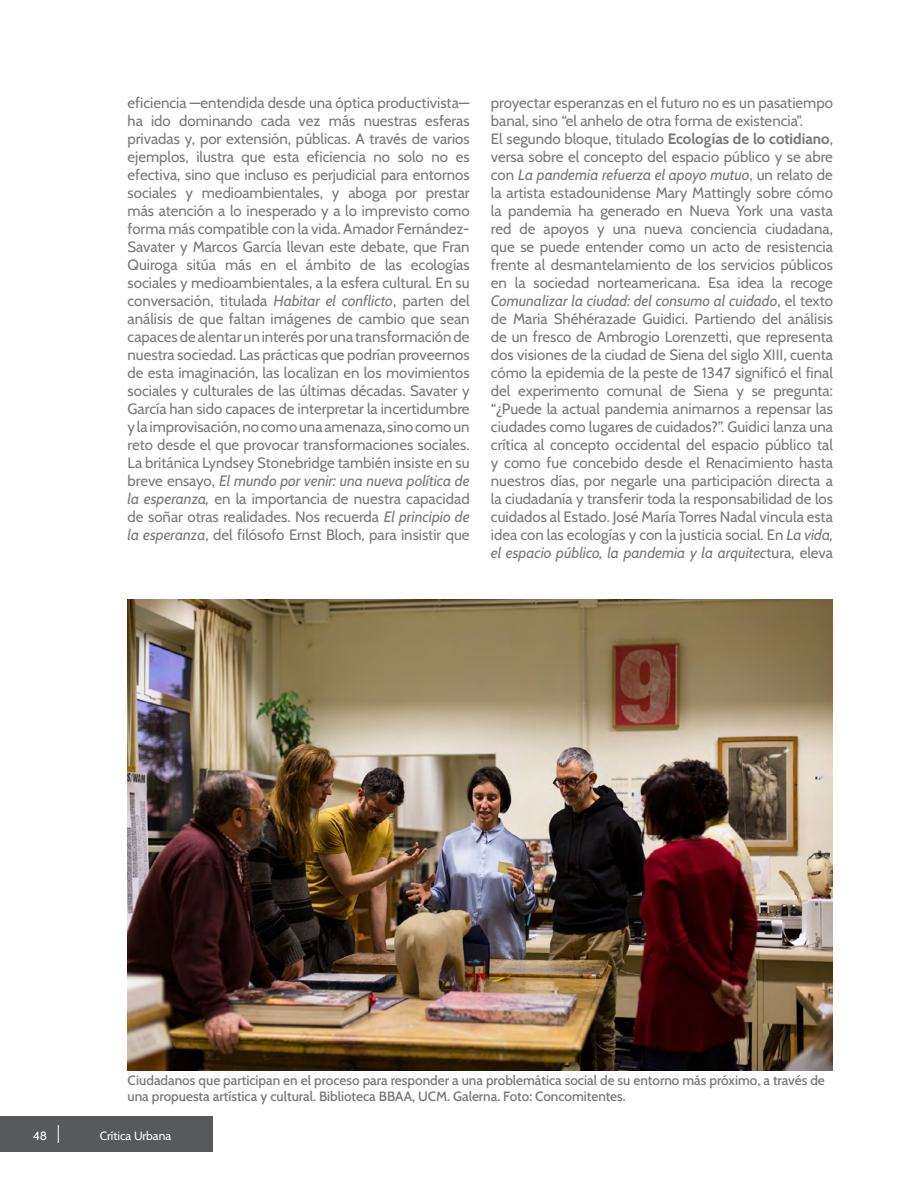
<style>
.page{position:relative;width:918px;height:1188px;background:#fff}
.page>*{position:absolute;margin:0;border:0;box-sizing:border-box;transform-origin:0 0}
.t1{font:15px/18px "Cabin";color:#77787b;text-align:justify}
.t2{font:500 13.5px/16.5px "Cabin";color:#77787b}
.t3{font:12px "Cabin";color:#fff}
.s1{font-style:italic}
.s2{font-weight:700}
</style>
<div class="page">
<div style="left:0;top:1116px;width:213px;height:36px;background:#58595b"></div>
<svg style="left:58px;top:1125px;width:1px;height:18px"></svg>
<img style="left:128px;top:600px;width:705px;height:470px">
<p class="t1" style="left:128px;top:93px;width:344px">eficiencia —entendida desde una óptica productivista— ha ido dominando cada vez más nuestras esferas privadas y, por extensión, públicas. A través de varios ejemplos, ilustra que esta eficiencia no solo no es efectiva, sino que incluso es perjudicial para entornos sociales y medioambientales, y aboga por prestar más atención a lo inesperado y a lo imprevisto como forma más compatible con la vida. Amador Fernández-Savater y Marcos García llevan este debate, que Fran Quiroga sitúa más en el ámbito de las ecologías sociales y medioambientales, a la esfera cultural. En su conversación, titulada <span class="s1">Habitar el conflicto</span>, parten del análisis de que faltan imágenes de cambio que sean capaces de alentar un interés por una transformación de nuestra sociedad. Las prácticas que podrían proveernos de esta imaginación, las localizan en los movimientos sociales y culturales de las últimas décadas. Savater y García han sido capaces de interpretar la incertidumbre y la improvisación, no como una amenaza, sino como un reto desde el que provocar transformaciones sociales.<br>La británica Lyndsey Stonebridge también insiste en su breve ensayo, <span class="s1">El mundo por venir: una nueva política de la esperanza,</span> en la importancia de nuestra capacidad de soñar otras realidades. Nos recuerda <span class="s1">El principio de la esperanza</span>, del filósofo Ernst Bloch, para insistir que</p>
<p class="t1" style="left:491px;top:93px;width:344px;text-align:left">proyectar esperanzas en el futuro no es un pasatiempo banal, sino “el anhelo de otra forma de existencia”.<br>El segundo bloque, titulado <span class="s2">Ecologías de lo cotidiano</span>, versa sobre el concepto del espacio público y se abre con <span class="s1">La pandemia refuerza el apoyo mutuo</span>, un relato de la artista estadounidense Mary Mattingly sobre cómo la pandemia ha generado en Nueva York una vasta red de apoyos y una nueva conciencia ciudadana, que se puede entender como un acto de resistencia frente al desmantelamiento de los servicios públicos en la sociedad norteamericana. Esa idea la recoge <span class="s1">Comunalizar la ciudad: del consumo al cuidado</span>, el texto de Maria Shéhérazade Guidici. Partiendo del análisis de un fresco de Ambrogio Lorenzetti, que representa dos visiones de la ciudad de Siena del siglo XIII, cuenta cómo la epidemia de la peste de 1347 significó el final del experimento comunal de Siena y se pregunta: “¿Puede la actual pandemia animarnos a repensar las ciudades como lugares de cuidados?”. Guidici lanza una crítica al concepto occidental del espacio público tal y como fue concebido desde el Renacimiento hasta nuestros días, por negarle una participación directa a la ciudadanía y transferir toda la responsabilidad de los cuidados al Estado. José María Torres Nadal vincula esta idea con las ecologías y con la justicia social. En <span class="s1">La vida, el espacio público, la pandemia y la arquitec</span>tura, eleva</p>
<p class="t2" style="left:128px;top:1071px;width:699px">Ciudadanos que participan en el proceso para responder a una problemática social de su entorno más próximo, a través de una propuesta artística y cultural. Biblioteca BBAA, UCM. Galerna. Foto: Concomitentes.</p>
<p class="t3" style="left:33px;top:1126px;width:16px">48</p>
<p class="t3" style="left:100px;top:1126px;width:73px">Crítica Urbana</p>
</div>
